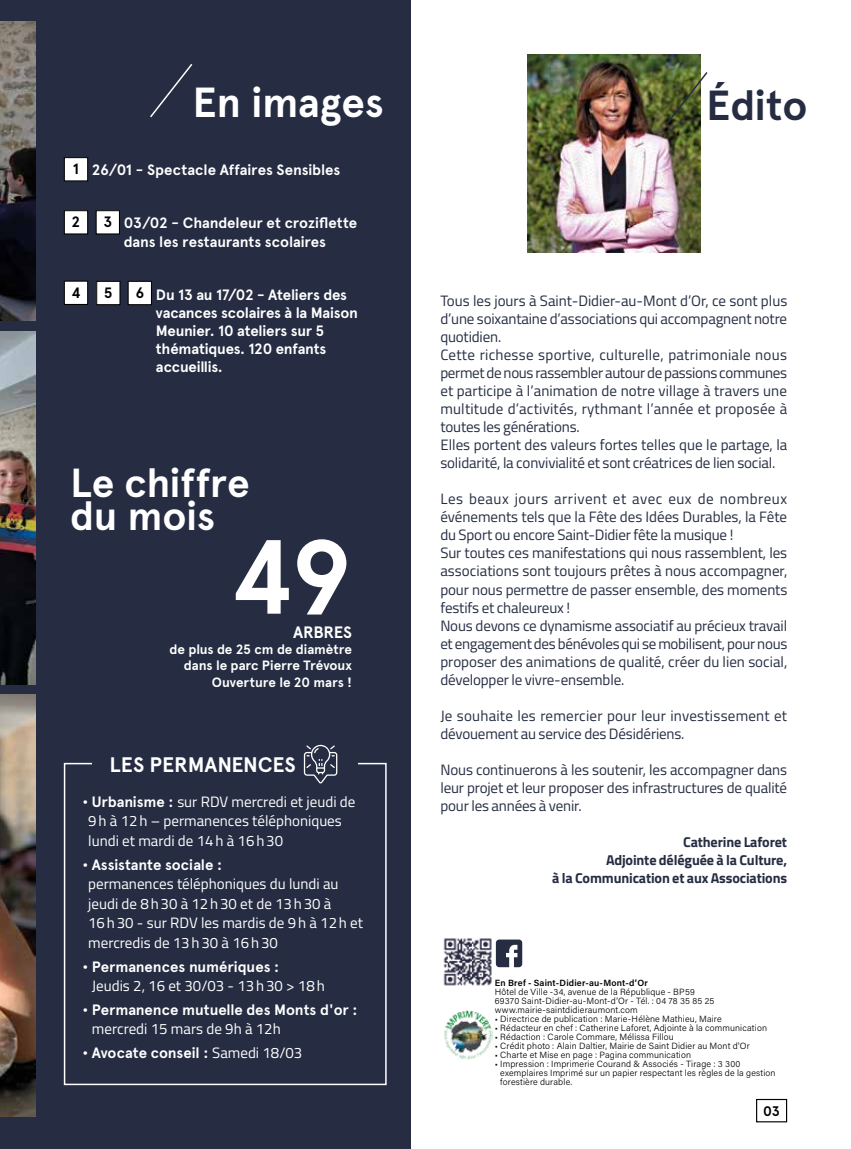
<style>
.page{position:relative;width:851px;height:1149px;background:#fff}
.page>*{position:absolute;margin:0;border:0;box-sizing:border-box;transform-origin:0 0}
.t1{font:700 105px "Apercu Pro";color:#fff}
.t2{font:700 42px "Apercu Pro";color:#fff}
.t3{font:700 42px "Apercu Pro";letter-spacing:-.005em;color:#262d43}
.t4{font:700 40.5px/33px "Apercu Pro";letter-spacing:-.005em;color:#fff}
.t5{font:700 21px "Apercu Pro";letter-spacing:-.005em;color:#fff}
.t6{font:700 16.5px "Apercu Pro";letter-spacing:-.02em;color:#fff}
.t7{font:15px/18px "Titillium Web";letter-spacing:-.01em;color:#262d43}
.t8{font:700 15px/18px "Apercu Pro";letter-spacing:-.005em;color:#fff}
.t9{font:15px/19.5px "Titillium Web";color:#fff}
.t10{font:15px/18px "Titillium Web";letter-spacing:.01em;color:#262d43}
.t11{font:700 15px "Apercu Pro";color:#000}
.t12{font:700 14.25px/18px "Titillium Web";letter-spacing:-.01em;color:#262d43;text-align:right}
.t13{font:700 13.8px "Apercu Pro";color:#000}
.t14{font:700 13.5px/16.2px "Apercu Pro";letter-spacing:-.005em;color:#fff;text-align:right}
.t15{font:300 9px/9px "Acumin Pro";letter-spacing:.02em;color:#000}
.t16{font:600 9px "Acumin Pro";letter-spacing:.02em;color:#000}
.s1{color:#000}
.s2{font-family:"Apercu Pro";font-weight:700}
.s3{font-family:"Titillium Web";font-weight:400}
</style>
<div class="page">
<div style="left:756px;top:1098px;width:31px;height:23px;border:1px solid #000"></div>
<div style="left:0;top:0;width:410px;height:1148px;background:#262d43"></div>
<svg style="left:150px;top:64px;width:43px;height:54px"></svg>
<div style="left:64px;top:157px;width:24px;height:24px;background:#fff"></div>
<div style="left:64px;top:157px;width:24px;height:24px;border:1px solid #000"></div>
<div style="left:64px;top:210px;width:24px;height:24px;background:#fff"></div>
<div style="left:64px;top:210px;width:24px;height:24px;border:1px solid #000"></div>
<div style="left:96px;top:210px;width:23px;height:24px;background:#fff"></div>
<div style="left:96px;top:210px;width:24px;height:24px;border:1px solid #000"></div>
<div style="left:64px;top:281px;width:24px;height:23px;background:#fff"></div>
<div style="left:64px;top:280px;width:24px;height:25px;border:1px solid #000"></div>
<svg style="left:496px;top:939px;width:26px;height:27px"></svg>
<img style="left:444px;top:1010px;width:48px;height:48px">
<img style="left:443px;top:938px;width:48px;height:48px">
<img style="left:527px;top:54px;width:173px;height:198px">
<div style="left:64px;top:762px;width:322px;height:322px;border:2px solid #fff"></div>
<div style="left:92px;top:748px;width:266px;height:32px;background:#262d43"></div>
<svg style="left:304px;top:744px;width:33px;height:39px"></svg>
<svg style="left:663px;top:70px;width:45px;height:57px;background:#677248"></svg>
<img style="left:0;top:331px;width:35px;height:353px">
<img style="left:0;top:22px;width:35px;height:298px">
<img style="left:0;top:694px;width:35px;height:422px">
<div style="left:97px;top:281px;width:23px;height:23px;background:#fff"></div>
<div style="left:96px;top:281px;width:24px;height:24px;border:1px solid #000"></div>
<div style="left:128px;top:281px;width:23px;height:23px;background:#fff"></div>
<div style="left:128px;top:281px;width:24px;height:24px;border:1px solid #000"></div>
<h2 class="t2" style="left:192px;top:71px;width:193px">En images</h2>
<p class="t8" style="left:73px;top:161px;width:269px"><span class="s1">1</span> 26/01 - Spectacle Affaires Sensibles</p>
<p class="t11" style="left:72px;top:210px;width:10px">2</p>
<p class="t8" style="left:124px;top:214px;width:235px;text-indent:-20px"><span class="s1">3</span> 03/02 - Chandeleur et croziflette dans les restaurants scolaires</p>
<p class="t11" style="left:71px;top:281px;width:11px">4</p>
<p class="t8" style="left:156px;top:285px;width:203px">Du 13 au 17/02 - Ateliers des vacances scolaires à la Maison<br>Meunier. 10 ateliers sur 5 thématiques. 120 enfants accueillis.</p>
<p class="t11" style="left:104px;top:281px;width:10px">5</p>
<p class="t11" style="left:135px;top:281px;width:10px">6</p>
<h3 class="t4" style="left:70px;top:465px;width:181px">Le chiffre du mois</h3>
<h1 class="t1" style="left:229px;top:497px;width:124px">49</h1>
<p class="t6" style="left:293px;top:619px;width:60px">ARBRES</p>
<p class="t14" style="left:169px;top:641px;width:184px">de plus de 25 cm de diamètre dans le parc Pierre Trévoux<br>Ouverture le 20 mars !</p>
<h3 class="t5" style="left:109px;top:749px;width:188px">LES PERMANENCES</h3>
<p class="t9" style="left:88px;top:791px;width:269px;text-indent:-6px"><span class="s2">• Urbanisme :</span> sur RDV mercredi et jeudi de<br>9h à 12h – permanences téléphoniques lundi et mardi de 14h à 16h30</p>
<p class="t8" style="left:82px;top:854px;width:141px">• Assistante sociale :</p>
<p class="t9" style="left:88px;top:873px;width:276px">permanences téléphoniques du lundi au jeudi de 8h30 à 12h30 et de 13h30 à 16h30 - sur RDV les mardis de 9h à 12h et mercredis de 13h30 à 16h30</p>
<p class="t8" style="left:82px;top:956px;width:198px">• Permanences numériques :</p>
<p class="t9" style="left:92px;top:974px;width:234px">Jeudis 2, 16 et 30/03 - 13h30 &gt; 18h</p>
<p class="t8" style="left:82px;top:999px;width:277px">• Permanence mutuelle des Monts d'or :</p>
<p class="t9" style="left:92px;top:1018px;width:190px">mercredi 15 mars de 9h à 12h</p>
<p class="t8" style="left:82px;top:1043px;width:221px">• Avocate conseil : <span class="s3">Samedi 18/03</span></p>
<h2 class="t3" style="left:706px;top:73px;width:103px">Édito</h2>
<p class="t7" style="left:440px;top:291px;width:348px">Tous les jours à Saint-Didier-au-Mont d’Or, ce sont plus d’une soixantaine d’associations qui accompagnent notre quotidien.<br>Cette richesse sportive, culturelle, patrimoniale nous permet de nous rassembler autour de passions communes et participe à l’animation de notre village à travers une multitude d’activités, rythmant l’année et proposée à toutes les générations.<br>Elles portent des valeurs fortes telles que le partage, la solidarité, la convivialité et sont créatrices de lien social.</p>
<p class="t7" style="left:440px;top:489px;width:348px">Les beaux jours arrivent et avec eux de nombreux événements tels que la Fête des Idées Durables, la Fête du Sport ou encore Saint-Didier fête la musique !<br>Sur toutes ces manifestations qui nous rassemblent, les associations sont toujours prêtes à nous accompagner, pour nous permettre de passer ensemble, des moments festifs et chaleureux !<br>Nous devons ce dynamisme associatif au précieux travail et engagement des bénévoles qui se mobilisent, pour nous proposer des animations de qualité, créer du lien social, développer le vivre-ensemble.</p>
<p class="t10" style="left:440px;top:705px;width:348px">Je souhaite les remercier pour leur investissement et dévouement au service des Désidériens.</p>
<p class="t7" style="left:440px;top:759px;width:348px;text-align:justify">Nous continuerons à les soutenir, les accompagner dans leur projet et leur proposer des infrastructures de qualité pour les années à venir.</p>
<p class="t12" style="left:552px;top:831px;width:236px">Catherine Laforet<br>Adjointe déléguée à la Culture,<br>à la Communication et aux Associations</p>
<p class="t16" style="left:494px;top:976px;width:155px">En Bref - Saint-Didier-au-Mont-d’Or</p>
<p class="t15" style="left:494px;top:986px;width:221px">Hôtel de Ville -34, avenue de la République - BP59<br>69370 Saint-Didier-au-Mont-d’Or - Tél. : 04 78 35 85 25 www.mairie-saintdidieraumont.com</p>
<p class="t15" style="left:494px;top:1013px;width:228px">• Directrice de publication : Marie-Hélène Mathieu, Maire</p>
<p class="t15" style="left:494px;top:1022px;width:274px">• Rédacteur en chef : Catherine Laforet, Adjointe à la communication</p>
<p class="t15" style="left:494px;top:1031px;width:180px">• Rédaction : Carole Commare, Mélissa Fillou</p>
<p class="t15" style="left:494px;top:1040px;width:256px">• Crédit photo : Alain Daltier, Mairie de Saint Didier au Mont d'Or</p>
<p class="t15" style="left:494px;top:1049px;width:198px">• Charte et Mise en page : Pagina communication</p>
<p class="t15" style="left:500px;top:1058px;width:277px;text-indent:-6px">• Impression : Imprimerie Courand &amp; Associés - Tirage : 3 300 exemplaires Imprimé sur un papier respectant les règles de la gestion forestière durable.</p>
<p class="t13" style="left:763px;top:1099px;width:18px">03</p>
</div>
